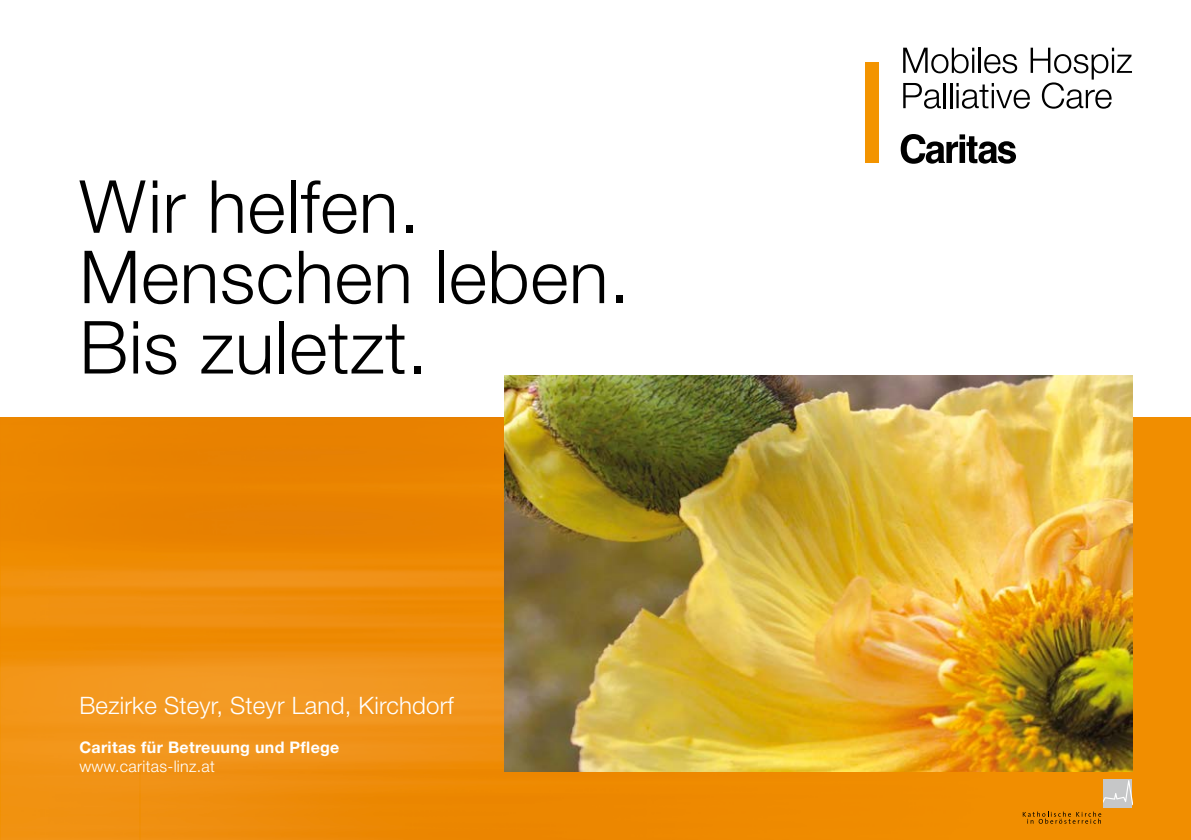
<style>
.page{position:relative;width:1191px;height:840px;background:#fff}
.page>*{position:absolute;margin:0;border:0;box-sizing:border-box;transform-origin:0 0}
.t1{font:300 73.2px/70.2px "Helvetica Neue LT Std";letter-spacing:.01em;color:#000}
.t2{font:300 24px "Helvetica Neue LT Std";letter-spacing:.01em;color:#fff}
.t3{font:700 16px "Helvetica Neue LT Std";letter-spacing:.02em;color:#fff}
.t4{font:300 16px "Helvetica Neue LT Std";letter-spacing:.02em;color:#fff}
</style>
<div class="page">
<img style="left:1px;top:417px;width:1190px;height:422px">
<div style="left:1103px;top:779px;width:29px;height:28px;background:#c6c7c8"></div>
<svg style="left:1103px;top:780px;width:29px;height:23px"></svg>
<svg style="left:1022px;top:811px;width:79px;height:12px"></svg>
<div style="left:865px;top:63px;width:14px;height:100px;background:#f39400"></div>
<svg style="left:900px;top:134px;width:116px;height:30px"></svg>
<svg style="left:903px;top:48px;width:229px;height:61px"></svg>
<img style="left:505px;top:375px;width:627px;height:396px">
<p class="t1" style="left:79px;top:170px;width:551px">Wir helfen.<br>Menschen leben.<br>Bis zuletzt.</p>
<p class="t2" style="left:79px;top:690px;width:376px">Bezirke Steyr, Steyr Land, Kirchdorf</p>
<p class="t3" style="left:79px;top:736px;width:262px">Caritas für Betreuung und Pflege</p>
<p class="t4" style="left:79px;top:756px;width:137px">www.caritas-linz.at</p>
</div>
